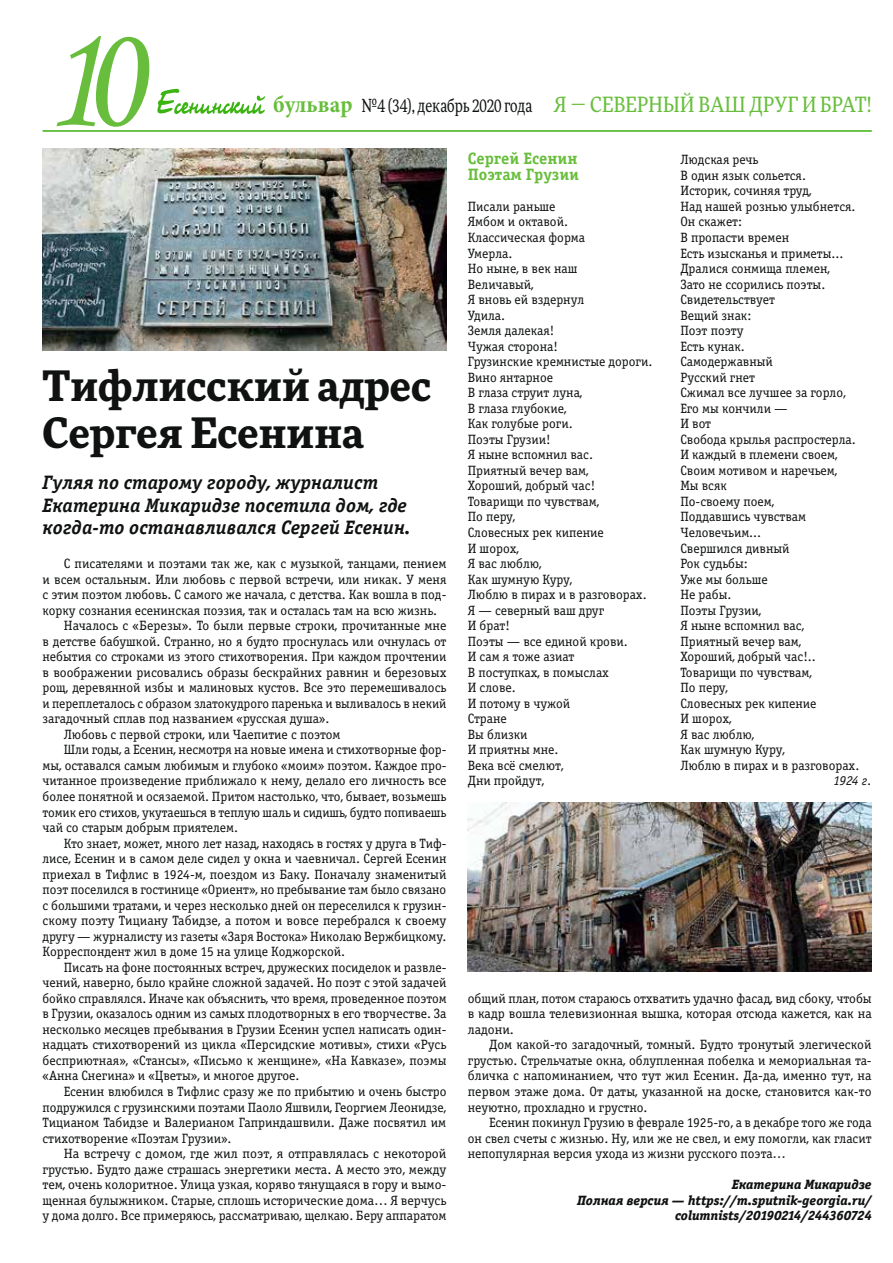
<style>
.page{position:relative;width:893px;height:1263px;background:#fff}
.page>*{position:absolute;margin:0;border:0;box-sizing:border-box;transform-origin:0 0}
.t1{font:150px "Monotype Corsiva";color:#68be3c;scale:.9 1}
.t2{font:700 41.4px/47.5px "More Pro";color:#101212}
.t3{font:21px "More Pro";letter-spacing:.01em;color:#68be3c;scale:.9 1}
.t4{font:italic 19.5px/22.4px "Officina Serif Bold C";color:#101212}
.t5{font:16.5px/15.6px "Officina Serif Bold C";color:#68be3c}
.t6{font:13.5px/15.6px "Officina Serif Book C";color:#101212;text-align:justify}
.t7{font:italic 13.5px/15.6px "Officina Serif Extra Bold C";color:#101212;text-align:right}
.t8{font:italic 13.5px "Officina Serif Book C";color:#101212}
.s1{font-family:"Minion Pro";font-weight:700;font-stretch:condensed;font-size:24px}
.s2{font-size:18px;color:#101212}
</style>
<div class="page">
<hr style="left:43px;top:130px;width:829px;height:2px;background:#3bb310">
<svg style="left:157px;top:89px;width:108px;height:25px"></svg>
<img style="left:43px;top:149px;width:403px;height:202px">
<img style="left:468px;top:803px;width:404px;height:169px">
<h1 class="t1" style="left:43px;top:-12px;width:112px">10</h1>
<h3 class="t3" style="left:273px;top:90px;width:667px"><span class="s1">бульвар</span> <span class="s2">№4 (34), декабрь 2020 года</span> Я — СЕВЕРНЫЙ ВАШ ДРУГ И БРАТ!</h3>
<h2 class="t2" style="left:43px;top:358px;width:390px">Тифлисский адрес<br>Сергея Есенина</h2>
<h3 class="t4" style="left:43px;top:472px;width:370px">Гуляя по старому городу, журналист<br>Екатерина Микаридзе посетила дом, где когда-то останавливался Сергей Есенин.</h3>
<p class="t6" style="left:64px;top:556px;width:384px">С писателями и поэтами так же, как с музыкой, танцами, пением</p>
<p class="t6" style="left:43px;top:571px;width:405px">и всем остальным. Или любовь с первой встречи, или никак. У меня</p>
<p class="t6" style="left:43px;top:587px;width:405px">с этим поэтом любовь. С самого же начала, с детства. Как вошла в под-</p>
<p class="t6" style="left:43px;top:603px;width:396px">корку сознания есенинская поэзия, так и осталась там на всю жизнь.</p>
<p class="t6" style="left:64px;top:618px;width:384px">Началось с «Березы». То были первые строки, прочитанные мне</p>
<p class="t6" style="left:43px;top:634px;width:405px">в детстве бабушкой. Странно, но я будто проснулась или очнулась от</p>
<p class="t6" style="left:43px;top:649px;width:405px">небытия со строками из этого стихотворения. При каждом прочтении</p>
<p class="t6" style="left:43px;top:665px;width:405px">в воображении рисовались образы бескрайних равнин и березовых</p>
<p class="t6" style="left:43px;top:680px;width:405px">рощ, деревянной избы и малиновых кустов. Все это перемешивалось</p>
<p class="t6" style="left:43px;top:696px;width:405px">и переплеталось с образом златокудрого паренька и выливалось в некий</p>
<p class="t6" style="left:43px;top:711px;width:288px">загадочный сплав под названием «русская душа».</p>
<p class="t6" style="left:64px;top:727px;width:278px">Любовь с первой строки, или Чаепитие с поэтом</p>
<p class="t6" style="left:64px;top:742px;width:384px">Шли годы, а Есенин, несмотря на новые имена и стихотворные фор-</p>
<p class="t6" style="left:43px;top:758px;width:405px">мы, оставался самым любимым и глубоко «моим» поэтом. Каждое про-</p>
<p class="t6" style="left:43px;top:773px;width:405px">читанное произведение приближало к нему, делало его личность все</p>
<p class="t6" style="left:43px;top:789px;width:405px">более понятной и осязаемой. Притом настолько, что, бывает, возьмешь</p>
<p class="t6" style="left:43px;top:804px;width:405px">томик его стихов, укутаешься в теплую шаль и сидишь, будто попиваешь</p>
<p class="t6" style="left:43px;top:820px;width:197px">чай со старым добрым приятелем.</p>
<p class="t6" style="left:64px;top:835px;width:384px">Кто знает, может, много лет назад, находясь в гостях у друга в Тиф-</p>
<p class="t6" style="left:43px;top:851px;width:405px">лисе, Есенин и в самом деле сидел у окна и чаевничал. Сергей Есенин</p>
<p class="t6" style="left:43px;top:866px;width:405px">приехал в Тифлис в 1924-м, поездом из Баку. Поначалу знаменитый</p>
<p class="t6" style="left:43px;top:882px;width:405px">поэт поселился в гостинице «Ориент», но пребывание там было связано</p>
<p class="t6" style="left:43px;top:897px;width:405px">с большими тратами, и через несколько дней он переселился к грузин-</p>
<p class="t6" style="left:43px;top:913px;width:405px">скому поэту Тициану Табидзе, а потом и вовсе перебрался к своему</p>
<p class="t6" style="left:43px;top:929px;width:405px">другу — журналисту из газеты «Заря Востока» Николаю Вержбицкому.</p>
<p class="t6" style="left:43px;top:944px;width:304px">Корреспондент жил в доме 15 на улице Коджорской.</p>
<p class="t6" style="left:64px;top:960px;width:384px">Писать на фоне постоянных встреч, дружеских посиделок и развле-</p>
<p class="t6" style="left:43px;top:975px;width:405px">чений, наверно, было крайне сложной задачей. Но поэт с этой задачей</p>
<p class="t6" style="left:43px;top:991px;width:406px">бойко справлялся. Иначе как объяснить, что время, проведенное поэтом</p>
<p class="t6" style="left:43px;top:1006px;width:405px">в Грузии, оказалось одним из самых плодотворных в его творчестве. За</p>
<p class="t6" style="left:43px;top:1022px;width:405px">несколько месяцев пребывания в Грузии Есенин успел написать один-</p>
<p class="t6" style="left:43px;top:1037px;width:405px">надцать стихотворений из цикла «Персидские мотивы», стихи «Русь</p>
<p class="t6" style="left:43px;top:1053px;width:406px">бесприютная», «Стансы», «Письмо к женщине», «На Кавказе», поэмы</p>
<p class="t6" style="left:43px;top:1068px;width:259px">«Анна Снегина» и «Цветы», и многое другое.</p>
<p class="t6" style="left:64px;top:1084px;width:384px">Есенин влюбился в Тифлис сразу же по прибытию и очень быстро</p>
<p class="t6" style="left:43px;top:1099px;width:405px">подружился с грузинскими поэтами Паоло Яшвили, Георгием Леонидзе,</p>
<p class="t6" style="left:43px;top:1115px;width:405px">Тицианом Табидзе и Валерианом Гаприндашвили. Даже посвятил им</p>
<p class="t6" style="left:43px;top:1130px;width:191px">стихотворение «Поэтам Грузии».</p>
<p class="t6" style="left:64px;top:1146px;width:384px">На встречу с домом, где жил поэт, я отправлялась с некоторой</p>
<p class="t6" style="left:43px;top:1161px;width:405px">грустью. Будто даже страшась энергетики места. А место это, между</p>
<p class="t6" style="left:43px;top:1177px;width:405px">тем, очень колоритное. Улица узкая, коряво тянущаяся в гору и вымо-</p>
<p class="t6" style="left:43px;top:1192px;width:405px">щенная булыжником. Старые, сплошь исторические дома… Я верчусь</p>
<p class="t6" style="left:43px;top:1208px;width:406px">у дома долго. Все примеряюсь, рассматриваю, щелкаю. Беру аппаратом</p>
<p class="t5" style="left:468px;top:151px;width:113px">Сергей Есенин<br>Поэтам Грузии</p>
<p class="t6" style="left:468px;top:199px;width:186px;text-align:left">Писали раньше<br>Ямбом и октавой.<br>Классическая форма<br>Умерла.<br>Но ныне, в век наш<br>Величавый,<br>Я вновь ей вздернул<br>Удила.<br>Земля далекая!<br>Чужая сторона!<br>Грузинские кремнистые дороги.<br>Вино янтарное<br>В глаза струит луна,<br>В глаза глубокие,<br>Как голубые роги.<br>Поэты Грузии!<br>Я ныне вспомнил вас.<br>Приятный вечер вам,<br>Хороший, добрый час!<br>Товарищи по чувствам,<br>По перу,<br>Словесных рек кипение<br>И шорох,<br>Я вас люблю,<br>Как шумную Куру,<br>Люблю в пирах и в разговорах.<br>Я — северный ваш друг<br>И брат!<br>Поэты — все единой крови.<br>И сам я тоже азиат<br>В поступках, в помыслах<br>И слове.<br>И потому в чужой<br>Стране<br>Вы близки<br>И приятны мне.<br>Века всё смелют,<br>Дни пройдут,</p>
<p class="t6" style="left:680px;top:152px;width:180px;text-align:left">Людская речь<br>В один язык сольется.<br>Историк, сочиняя труд,<br>Над нашей рознью улыбнется.<br>Он скажет:<br>В пропасти времен<br>Есть изысканья и приметы...<br>Дралися сонмища племен,<br>Зато не ссорились поэты.<br>Свидетельствует<br>Вещий знак:<br>Поэт поэту<br>Есть кунак.<br>Самодержавный<br>Русский гнет<br>Сжимал все лучшее за горло,<br>Его мы кончили —<br>И вот<br>Свобода крылья распростерла.<br>И каждый в племени своем,<br>Своим мотивом и наречьем,<br>Мы всяк<br>По-своему поем,<br>Поддавшись чувствам<br>Человечьим...<br>Свершился дивный<br>Рок судьбы:<br>Уже мы больше<br>Не рабы.<br>Поэты Грузии,<br>Я ныне вспомнил вас,<br>Приятный вечер вам,<br>Хороший, добрый час!..<br>Товарищи по чувствам,<br>По перу,<br>Словесных рек кипение<br>И шорох,<br>Я вас люблю,<br>Как шумную Куру,<br>Люблю в пирах и в разговорах.</p>
<p class="t8" style="left:833px;top:773px;width:40px">1924 г.</p>
<p class="t6" style="left:468px;top:991px;width:405px">общий план, потом стараюсь отхватить удачно фасад, вид сбоку, чтобы в кадр вошла телевизионная вышка, которая отсюда кажется, как на ладони.</p>
<p class="t6" style="left:468px;top:1037px;width:405px;text-indent:21px">Дом какой-то загадочный, томный. Будто тронутый элегической грустью. Стрельчатые окна, облупленная побелка и мемориальная та&shy;бличка с напоминанием, что тут жил Есенин. Да-да, именно тут, на первом этаже дома. От даты, указанной на доске, становится как-то неуютно, прохладно и грустно.</p>
<p class="t6" style="left:468px;top:1115px;width:405px;text-indent:21px">Есенин покинул Грузию в феврале 1925-го, а в декабре того же года он свел счеты с жизнью. Ну, или же не свел, и ему помогли, как гласит непопулярная версия ухода из жизни русского поэта…</p>
<p class="t7" style="left:577px;top:1177px;width:296px">Екатерина Микаридзе<br>Полная версия — https://m.sputnik-georgia.ru/ columnists/20190214/244360724</p>
</div>
